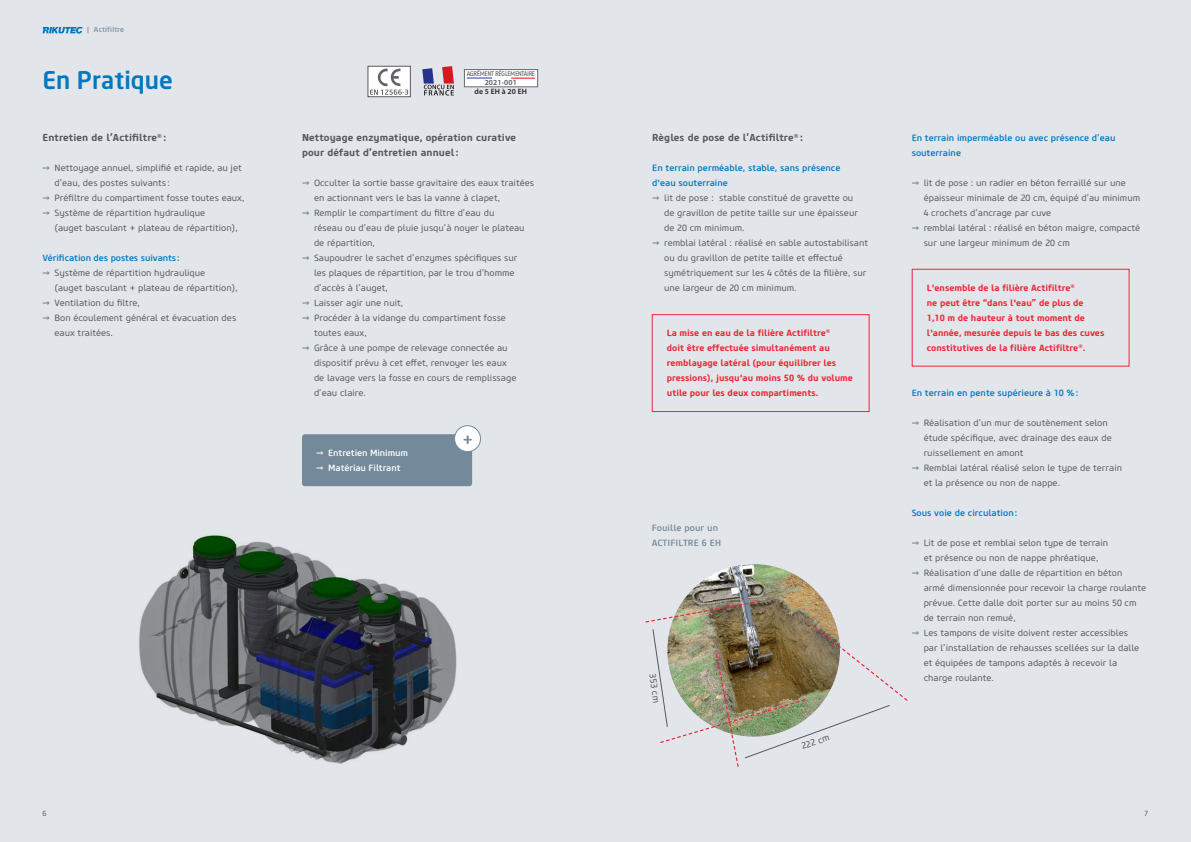
<style>
.page{position:relative;width:1191px;height:842px;background:#e2e6eb}
.page>*{position:absolute;margin:0;border:0;box-sizing:border-box;transform-origin:0 0}
.t1{font:500 24px "Neo Sans Std";letter-spacing:.005em;color:#0078c0}
.t2{font:500 16px "Core Sans M55";color:#74899a}
.t3{font:700 10px/15px "Core Sans M65";letter-spacing:.01em;color:#57585a}
.t4{font:9px/15px "Core Sans M45";color:#57585a}
.t5{font:700 9px/15px "Core Sans M65";color:#ed2736}
.t6{font:500 9px/15px "Core Sans M55";color:#0078c0}
.t7{font:500 9px "Core Sans M55";letter-spacing:-.01em;color:#fff}
.t8{font:500 9px/15px "Core Sans M55";letter-spacing:.01em;color:#74899a}
.t9{font:600 7.7px "Myriad Pro";letter-spacing:.015em;color:#231f20}
.t10{font:600 7.7px "Myriad Pro";letter-spacing:.015em;color:#57585a}
.t11{font:500 7px "Neo Sans Std";letter-spacing:.03em;color:#8496a5}
.t12{font:7px "Neo Sans Std";color:#57585a}
.t13{font:6.7px "Fago No";letter-spacing:-.055em;color:#57585a}
.s1{font-family:"Core Sans M65";font-weight:700;color:#74899a}
</style>
<div class="page">
<svg style="left:43px;top:27px;width:39px;height:7px"></svg>
<svg style="left:422px;top:66px;width:32px;height:30px"></svg>
<div style="left:368px;top:66px;width:42px;height:31px;border:1px solid #57585a"></div>
<svg style="left:370px;top:68px;width:38px;height:27px"></svg>
<div style="left:464px;top:70px;width:73px;height:17px;background:#fff"></div>
<div style="left:464px;top:69px;width:74px;height:18px;border:1px solid #6c6d70"></div>
<svg style="left:467px;top:78px;width:25px;height:1px"></svg>
<svg style="left:511px;top:78px;width:24px;height:1px"></svg>
<div style="left:651px;top:314px;width:218px;height:98px;border:1px solid #ed2736"></div>
<div style="left:911px;top:269px;width:218px;height:98px;border:1px solid #ed2736"></div>
<div style="left:302px;top:434px;width:170px;height:52px;background:#74899a;border-radius:3px"></div>
<div style="left:454px;top:426px;width:26px;height:26px;background:#fff;border-radius:50%"></div>
<div style="left:454px;top:425px;width:27px;height:27px;border:1px solid #74899a;border-radius:50%"></div>
<img style="left:139px;top:535px;width:318px;height:229px">
<img style="left:667px;top:564px;width:173px;height:173px;border-radius:86px">
<img style="left:645px;top:600px;width:263px;height:167px">
<p class="t11" style="left:87px;top:25px;width:38px">| Actifiltre</p>
<h1 class="t1" style="left:43px;top:65px;width:132px">En Pratique</h1>
<p class="t13" style="left:467px;top:70px;width:70px">AGRÉMENT RÉGLEMENTAIRE</p>
<p class="t10" style="left:485px;top:78px;width:34px">2021-001</p>
<p class="t9" style="left:474px;top:87px;width:54px">de 5 EH à 20 EH</p>
<p class="t3" style="left:43px;top:130px;width:125px">Entretien de l’Actifiltre<sup>®</sup> :</p>
<p class="t4" style="left:55px;top:161px;width:189px;text-indent:-12px"><span class="s1">→</span> Nettoyage annuel, simplifié et rapide, au jet d’eau, des postes suivants :</p>
<p class="t4" style="left:43px;top:191px;width:203px"><span class="s1">→</span> Préfiltre du compartiment fosse toutes eaux,</p>
<p class="t4" style="left:55px;top:206px;width:185px;text-indent:-12px"><span class="s1">→</span> Système de répartition hydraulique<br>(auget basculant + plateau de répartition),</p>
<p class="t6" style="left:43px;top:251px;width:139px">Vérification des postes suivants:</p>
<p class="t4" style="left:55px;top:266px;width:185px;text-indent:-12px"><span class="s1">→</span> Système de répartition hydraulique<br>(auget basculant + plateau de répartition),</p>
<p class="t4" style="left:43px;top:296px;width:99px"><span class="s1">→</span> Ventilation du filtre,</p>
<p class="t4" style="left:55px;top:311px;width:183px;text-indent:-12px"><span class="s1">→</span> Bon écoulement général et évacuation des eaux traitées.</p>
<p class="t3" style="left:302px;top:130px;width:216px">Nettoyage enzymatique, opération curative pour défaut d’entretien annuel:</p>
<p class="t4" style="left:314px;top:176px;width:222px;text-indent:-12px"><span class="s1">→</span> Occulter la sortie basse gravitaire des eaux traitées en actionnant vers le bas la vanne à clapet,</p>
<p class="t4" style="left:314px;top:206px;width:212px;text-indent:-12px"><span class="s1">→</span> Remplir le compartiment du filtre d’eau du réseau ou d’eau de pluie jusqu’à noyer le plateau de répartition,</p>
<p class="t4" style="left:314px;top:251px;width:205px;text-indent:-12px"><span class="s1">→</span> Saupoudrer le sachet d’enzymes spécifiques sur les plaques de répartition, par le trou d’homme d’accès à l’auget,</p>
<p class="t4" style="left:302px;top:296px;width:103px"><span class="s1">→</span> Laisser agir une nuit,</p>
<p class="t4" style="left:314px;top:311px;width:193px;text-indent:-12px"><span class="s1">→</span> Procéder à la vidange du compartiment fosse toutes eaux,</p>
<p class="t4" style="left:314px;top:341px;width:204px;text-indent:-12px"><span class="s1">→</span> Grâce à une pompe de relevage connectée au dispositif prévu à cet effet, renvoyer les eaux de lavage vers la fosse en cours de remplissage d’eau claire.</p>
<p class="t7" style="left:316px;top:447px;width:93px">→ Entretien Minimum</p>
<p class="t7" style="left:316px;top:462px;width:86px">→ Matériau Filtrant</p>
<h2 class="t2" style="left:463px;top:429px;width:11px">+</h2>
<p class="t12" style="left:43px;top:809px;width:6px">6</p>
<p class="t3" style="left:652px;top:130px;width:152px">Règles de pose de l’Actifiltre<sup>®</sup> :</p>
<p class="t6" style="left:652px;top:161px;width:190px">En terrain perméable, stable, sans présence d'eau souterraine</p>
<p class="t4" style="left:664px;top:191px;width:195px;text-indent:-12px"><span class="s1">→</span> lit de pose : stable constitué de gravette ou de gravillon de petite taille sur une épaisseur de 20 cm minimum.</p>
<p class="t4" style="left:664px;top:236px;width:205px;text-indent:-12px"><span class="s1">→</span> remblai latéral : réalisé en sable autostabilisant ou du gravillon de petite taille et effectué symétriquement sur les 4 côtés de la filière, sur une largeur de 20 cm minimum.</p>
<p class="t5" style="left:667px;top:325px;width:187px">La mise en eau de la filière Actifiltre<sup>®<br></sup>doit être effectuée simultanément au remblayage latéral (pour équilibrer les pressions), jusqu'au moins 50 % du volume utile pour les deux compartiments.</p>
<p class="t8" style="left:651px;top:521px;width:71px">Fouille pour un<br>ACTIFILTRE 6 EH</p>
<p class="t4" style="left:660px;top:672px;width:31px;rotate:82deg">353 cm</p>
<p class="t4" style="left:799px;top:739px;width:31px;rotate:-19deg">222 cm</p>
<p class="t6" style="left:911px;top:131px;width:205px">En terrain imperméable ou avec présence d’eau souterraine</p>
<p class="t4" style="left:923px;top:176px;width:218px;text-indent:-12px"><span class="s1">→</span> lit de pose : un radier en béton ferraillé sur une épaisseur minimale de 20 cm, équipé d’au minimum<br>4 crochets d’ancrage par cuve</p>
<p class="t4" style="left:923px;top:221px;width:218px;text-indent:-12px"><span class="s1">→</span> remblai latéral : réalisé en béton maigre, compacté sur une largeur minimum de 20 cm</p>
<p class="t5" style="left:927px;top:280px;width:179px">L'ensemble de la filière Actifiltre<sup>®<br></sup>ne peut être “dans l'eau” de plus de<br>1,10 m de hauteur à tout moment de l'année, mesurée depuis le bas des cuves constitutives de la filière Actifiltre<sup>®</sup>.</p>
<p class="t6" style="left:911px;top:386px;width:168px">En terrain en pente supérieure à 10 %:</p>
<p class="t4" style="left:923px;top:416px;width:190px;text-indent:-12px"><span class="s1">→</span> Réalisation d’un mur de soutènement selon étude spécifique, avec drainage des eaux de ruissellement en amont</p>
<p class="t4" style="left:923px;top:461px;width:200px;text-indent:-12px"><span class="s1">→</span> Remblai latéral réalisé selon le type de terrain et la présence ou non de nappe.</p>
<p class="t6" style="left:911px;top:506px;width:107px">Sous voie de circulation:</p>
<p class="t4" style="left:911px;top:536px;width:198px;text-align:center"><span class="s1">→</span> Lit de pose et remblai selon type de terrain et présence ou non de nappe phréatique,</p>
<p class="t4" style="left:923px;top:566px;width:224px;text-indent:-12px"><span class="s1">→</span> Réalisation d’une dalle de répartition en béton<br>armé dimensionnée pour recevoir la charge roulante prévue. Cette dalle doit porter sur au moins 50 cm de terrain non remué,</p>
<p class="t4" style="left:923px;top:626px;width:217px;text-indent:-12px"><span class="s1">→</span> Les tampons de visite doivent rester accessibles par l’installation de rehausses scellées sur la dalle et équipées de tampons adaptés à recevoir la charge roulante.</p>
<p class="t12" style="left:1144px;top:809px;width:6px">7</p>
</div>
